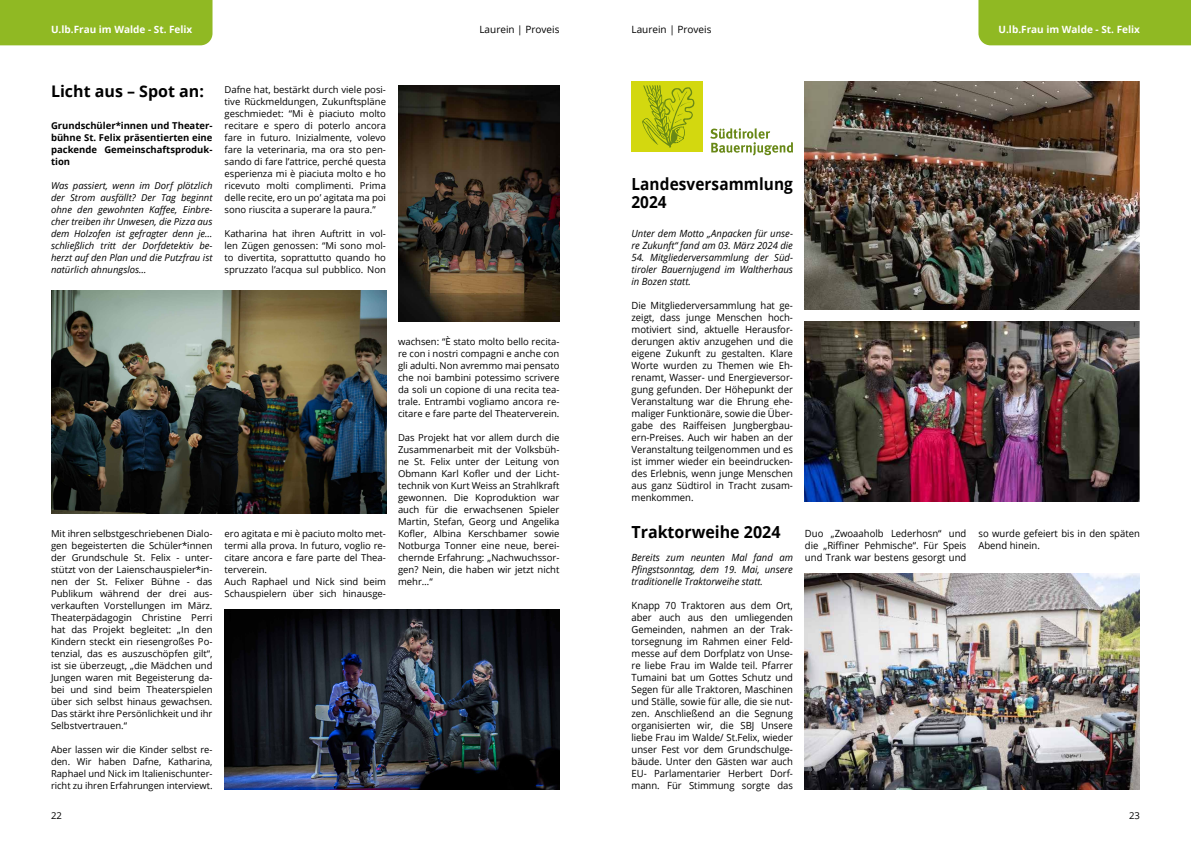
<style>
.page{position:relative;width:1191px;height:842px;background:#fff}
.page>*{position:absolute;margin:0;border:0;box-sizing:border-box;transform-origin:0 0}
.t1{font:700 16.6px/18px "Open Sans";color:#000;scale:.92 1}
.t2{font:700 16.6px "Open Sans";color:#000;scale:.96 1}
.t3{font:700 16px "Open Sans";color:#000}
.t4{font:700 10px "Open Sans";color:#fff}
.t5{font:10px "Open Sans";color:#000}
.t6{font:9.9px/12px "Open Sans";color:#000;text-align:justify;scale:.96 1}
.t7{font:italic 9.9px/12px "Open Sans";color:#000;text-align:justify;scale:.96 1}
.t8{font:9.5px/12px "Open Sans";color:#000;text-align:justify}
.t9{font:italic 9.5px/12px "Open Sans";color:#000;text-align:justify}
.t10{font:700 9.5px/12px "Open Sans";color:#000;text-align:justify}
</style>
<div class="page">
<div style="left:0;top:0;width:212px;height:45px;background:#90b923"></div>
<div style="left:978px;top:0;width:213px;height:45px;background:#90b923"></div>
<img style="left:51px;top:290px;width:335px;height:223px">
<img style="left:398px;top:85px;width:161px;height:236px">
<img style="left:224px;top:609px;width:335px;height:180px">
<div style="left:631px;top:82px;width:71px;height:70px;background:#d3d80f"></div>
<svg style="left:642px;top:85px;width:52px;height:63px"></svg>
<svg style="left:710px;top:128px;width:83px;height:28px"></svg>
<img style="left:805px;top:573px;width:335px;height:216px">
<img style="left:805px;top:81px;width:335px;height:228px">
<img style="left:805px;top:321px;width:335px;height:180px">
<p class="t4" style="left:51px;top:22px;width:143px">U.lb.Frau im Walde - St. Felix</p>
<p class="t5" style="left:479px;top:23px;width:82px">Laurein | Proveis</p>
<h2 class="t3" style="left:51px;top:80px;width:154px">Licht aus – Spot an:</h2>
<p class="t10" style="left:51px;top:120px;width:163px">Grundschüler*innen und Theater&shy;bühne St. Felix präsentierten eine packende Gemeinschaftsproduk&shy;tion</p>
<p class="t9" style="left:51px;top:180px;width:163px">Was passiert, wenn im Dorf plötzlich der Strom ausfällt? Der Tag beginnt ohne den gewohnten Kaffee, Einbre&shy;cher treiben ihr Unwesen, die Pizza aus dem Holzofen ist gefragter denn je… schließlich tritt der Dorfdetektiv be&shy;herzt auf den Plan und die Putzfrau ist natürlich ahnungslos…</p>
<p class="t8" style="left:224px;top:84px;width:163px">Dafne hat, bestärkt durch viele posi&shy;tive Rückmeldungen, Zukunftspläne geschmiedet: “Mi è piaciuto molto recitare e spero di poterlo ancora fare in futuro. Inizialmente, volevo fare la veterinaria, ma ora sto pen&shy;sando di fare l’attrice, perché questa esperienza mi è piaciuta molto e ho ricevuto molti complimenti. Prima delle recite, ero un po’ agitata ma poi sono riuscita a superare la paura.”</p>
<p class="t8" style="left:224px;top:228px;width:163px">Katharina hat ihren Auftritt in vol&shy;len Zügen genossen: “Mi sono mol&shy;to divertita, soprattutto quando ho spruzzato l’acqua sul pubblico. Non</p>
<p class="t8" style="left:51px;top:528px;width:163px">Mit ihren selbstgeschriebenen Dialo&shy;gen begeisterten die Schüler*innen der Grundschule St. Felix - unter&shy;stützt von der Laienschauspieler*in&shy;nen der St. Felixer Bühne - das Publikum während der drei aus&shy;verkauften Vorstellungen im März.<br>Theaterpädagogin Christine Perri hat das Projekt begleitet: „In den Kindern steckt ein riesengroßes Po&shy;tenzial, das es auszuschöpfen gilt“, ist sie überzeugt, „die Mädchen und Jungen waren mit Begeisterung da&shy;bei und sind beim Theaterspielen über sich selbst hinaus gewachsen.<br>Das stärkt ihre Persönlichkeit und ihr Selbstvertrauen.“</p>
<p class="t8" style="left:51px;top:744px;width:163px">Aber lassen wir die Kinder selbst re&shy;den. Wir haben Dafne, Katharina, Raphael und Nick im Italienischunter&shy;richt zu ihren Erfahrungen interviewt.</p>
<p class="t8" style="left:224px;top:528px;width:163px;text-align:left">ero agitata e mi è paciuto molto met&shy;termi alla prova. In futuro, voglio re&shy;citare ancora e fare parte del Thea&shy;terverein.<br>Auch Raphael und Nick sind beim<br>Schauspielern über sich hinausge-</p>
<p class="t8" style="left:398px;top:336px;width:163px">wachsen: “È stato molto bello recita&shy;re con i nostri compagni e anche con gli adulti. Non avremmo mai pensato che noi bambini potessimo scrivere da soli un copione di una recita tea&shy;trale. Entrambi vogliamo ancora re&shy;citare e fare parte del Theaterverein.</p>
<p class="t8" style="left:398px;top:432px;width:163px">Das Projekt hat vor allem durch die Zusammenarbeit mit der Volksbüh&shy;ne St. Felix unter der Leitung von Obmann Karl Kofler und der Licht&shy;technik von Kurt Weiss an Strahlkraft gewonnen. Die Koproduktion war auch für die erwachsenen Spieler Martin, Stefan, Georg und Angelika Kofler, Albina Kerschbamer sowie Notburga Tonner eine neue, berei&shy;chernde Erfahrung: „Nachwuchssor&shy;gen? Nein, die haben wir jetzt nicht mehr…“</p>
<p class="t5" style="left:631px;top:22px;width:82px">Laurein | Proveis</p>
<p class="t4" style="left:998px;top:22px;width:143px">U.lb.Frau im Walde - St. Felix</p>
<h1 class="t1" style="left:631px;top:174px;width:177px">Landesversammlung<br>2024</h1>
<p class="t7" style="left:631px;top:227px;width:170px">Unter dem Motto „Anpacken für unse&shy;re Zukunft“ fand am 03. März 2024 die</p>
<p class="t7" style="left:631px;top:251px;width:170px">54. Mitgliederversammlung der Süd&shy;tiroler Bauernjugend im Waltherhaus in Bozen statt.</p>
<p class="t6" style="left:631px;top:300px;width:170px">Die Mitgliederversammlung hat ge&shy;zeigt, dass junge Menschen hoch&shy;motiviert sind, aktuelle Herausfor&shy;derungen aktiv anzugehen und die eigene Zukunft zu gestalten. Klare Worte wurden zu Themen wie Eh&shy;renamt, Wasser- und Energieversor&shy;gung gefunden. Der Höhepunkt der Veranstaltung war die Ehrung ehe&shy;maliger Funktionäre, sowie die Über&shy;gabe des Raiffeisen Jungbergbau&shy;ern-Preises. Auch wir haben an der Veranstaltung teilgenommen und es ist immer wieder ein beeindrucken&shy;des Erlebnis, wenn junge Menschen aus ganz Südtirol in Tracht zusam&shy;menkommen.</p>
<h1 class="t2" style="left:631px;top:520px;width:157px">Traktorweihe 2024</h1>
<p class="t7" style="left:631px;top:551px;width:170px">Bereits zum neunten Mal fand am Pfingstsonntag, dem 19. Mai, unsere traditionelle Traktorweihe statt.</p>
<p class="t6" style="left:631px;top:600px;width:170px">Knapp 70 Traktoren aus dem Ort, aber auch aus den umliegenden Gemeinden, nahmen an der Trak&shy;torsegnung im Rahmen einer Feld&shy;messe auf dem Dorfplatz von Unse&shy;re liebe Frau im Walde teil. Pfarrer Tumaini bat um Gottes Schutz und Segen für alle Traktoren, Maschinen und Ställe, sowie für alle, die sie nut&shy;zen. Anschließend an die Segnung organisierten wir, die SBJ Unsere liebe Frau im Walde/ St.Felix, wieder unser Fest vor dem Grundschulge&shy;bäude. Unter den Gästen war auch EU- Parlamentarier Herbert Dorf&shy;mann. Für Stimmung sorgte das</p>
<p class="t6" style="left:805px;top:528px;width:170px">Duo „Zwoaaholb Lederhosn“ und die „Riffiner Pehmische“. Für Speis und Trank war bestens gesorgt und</p>
<p class="t6" style="left:978px;top:528px;width:170px">so wurde gefeiert bis in den späten<br>Abend hinein.</p>
<p class="t8" style="left:51px;top:810px;width:12px">22</p>
<p class="t8" style="left:1129px;top:810px;width:12px">23</p>
</div>
